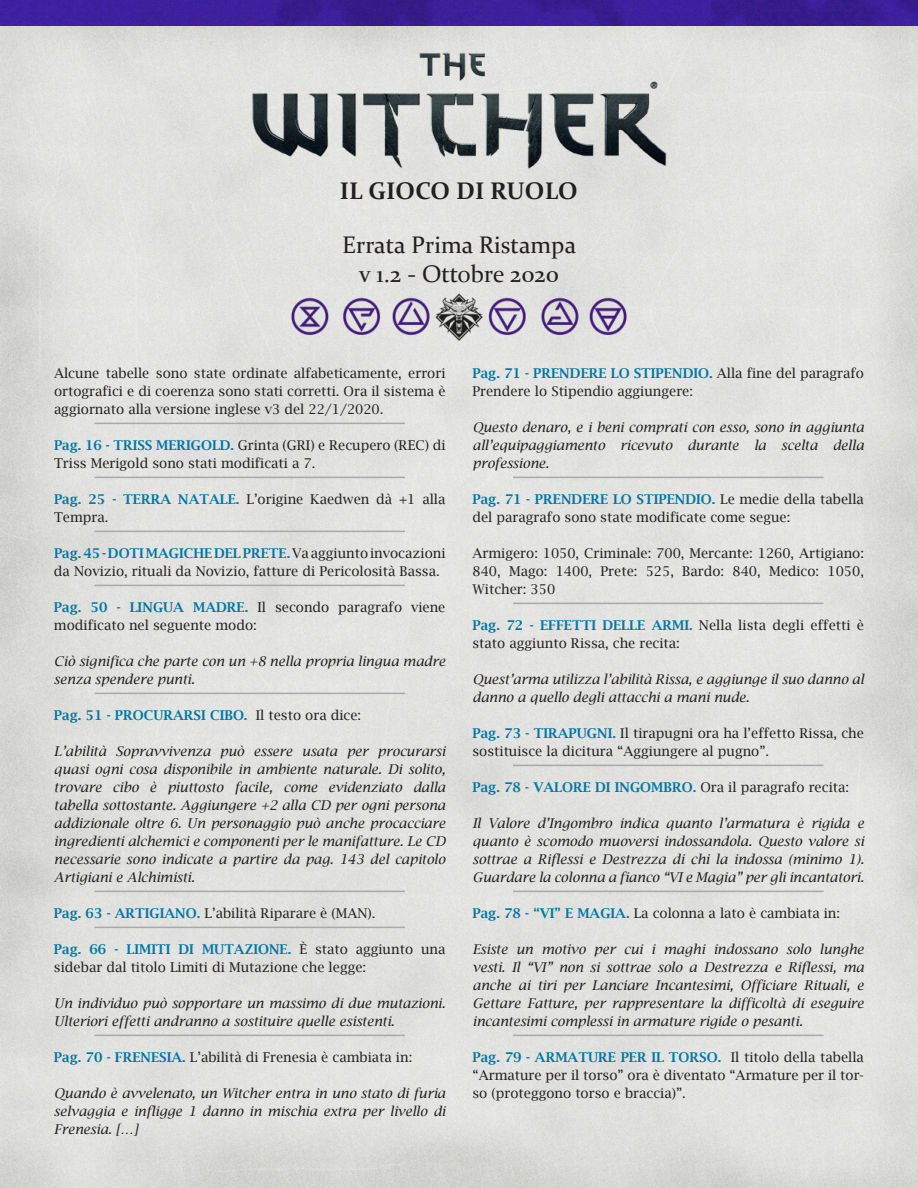
<style>
.page{position:relative;width:918px;height:1188px;background:#fff}
.page>*{position:absolute;margin:0;border:0;box-sizing:border-box;transform-origin:0 0}
.t1{font:24px/28.8px "Constantia";color:#231f20;text-align:center}
.t2{font:700 24px "Constantia";color:#231f20}
.t3{font:italic 13.5px/18px "Lucida Bright";color:#231f20;text-align:justify}
.t4{font:13.5px/18px "Lucida Bright";color:#231f20}
.t5{font:600 13.5px "Lucida Bright";color:#0078a5}
.s1{font-weight:600;color:#0078a5}
.s2{font-weight:400;color:#231f20}
</style>
<div class="page">
<img style="left:0;top:0;width:918px;height:1188px">
<img style="left:1px;top:0;width:917px;height:26px">
<img style="left:243px;top:45px;width:432px;height:126px">
<img style="left:290px;top:293px;width:338px;height:47px">
<hr style="left:94px;top:423px;width:311px;height:1px;background:#a7a9ac">
<hr style="left:94px;top:477px;width:311px;height:1px;background:#a7a9ac">
<hr style="left:94px;top:531px;width:311px;height:1px;background:#a7a9ac">
<hr style="left:94px;top:585px;width:311px;height:1px;background:#a7a9ac">
<hr style="left:94px;top:693px;width:311px;height:1px;background:#a7a9ac">
<hr style="left:94px;top:891px;width:311px;height:1px;background:#a7a9ac">
<hr style="left:94px;top:927px;width:311px;height:1px;background:#a7a9ac">
<hr style="left:94px;top:1035px;width:311px;height:1px;background:#a7a9ac">
<hr style="left:513px;top:477px;width:311px;height:1px;background:#a7a9ac">
<hr style="left:513px;top:603px;width:311px;height:1px;background:#a7a9ac">
<hr style="left:513px;top:765px;width:311px;height:1px;background:#a7a9ac">
<hr style="left:513px;top:891px;width:311px;height:1px;background:#a7a9ac">
<hr style="left:513px;top:1035px;width:311px;height:1px;background:#a7a9ac">
<h1 class="t2" style="left:340px;top:174px;width:240px">IL GIOCO DI RUOLO</h1>
<h1 class="t1" style="left:342px;top:230px;width:235px">Errata Prima Ristampa v 1.2 - Ottobre 2020</h1>
<p class="t4" style="left:54px;top:364px;width:393px;text-align:justify">Alcune tabelle sono state ordinate alfabeticamente, errori ortografici e di coerenza sono stati corretti. Ora il sistema è aggiornato alla versione inglese v3 del 22/1/2020.</p>
<p class="t4" style="left:54px;top:436px;width:393px"><span class="s1">Pag. 16 - TRISS MERIGOLD.</span> Grinta (GRI) e Recupero (REC) di<br>Triss Merigold sono stati modificati a 7.</p>
<p class="t4" style="left:54px;top:490px;width:393px"><span class="s1">Pag. 25 - TERRA NATALE.</span> L’origine Kaedwen dà +1 alla<br>Tempra.</p>
<p class="t4" style="left:54px;top:544px;width:393px"><span class="s1">Pag. 45 - DOTI MAGICHE DEL PRETE.</span> Va aggiunto invocazioni da Novizio, rituali da Novizio, fatture di Pericolosità Bassa.</p>
<p class="t4" style="left:54px;top:598px;width:393px"><span class="s1">Pag. 50 - LINGUA MADRE.</span> Il secondo paragrafo viene modificato nel seguente modo:</p>
<p class="t3" style="left:54px;top:652px;width:393px">Ciò significa che parte con un +8 nella propria lingua madre senza spendere punti.</p>
<p class="t5" style="left:54px;top:707px;width:309px">Pag. 51 - PROCURARSI CIBO. <span class="s2">Il testo ora dice:</span></p>
<p class="t3" style="left:54px;top:742px;width:393px">L’abilità Sopravvivenza può essere usata per procurarsi quasi ogni cosa disponibile in ambiente naturale. Di solito, trovare cibo è piuttosto facile, come evidenziato dalla tabella sottostante. Aggiungere +2 alla CD per ogni persona addizionale oltre 6. Un personaggio può anche procacciare ingredienti alchemici e componenti per le manifatture. Le CD necessarie sono indicate a partire da pag. 143 del capitolo Artigiani e Alchimisti.</p>
<p class="t4" style="left:54px;top:904px;width:323px"><span class="s1">Pag. 63 - ARTIGIANO.</span> L’abilità Riparare è (MAN).</p>
<p class="t4" style="left:54px;top:940px;width:393px"><span class="s1">Pag. 66 - LIMITI DI MUTAZIONE.</span> È stato aggiunto una sidebar dal titolo Limiti di Mutazione che legge:</p>
<p class="t3" style="left:54px;top:994px;width:393px">Un individuo può sopportare un massimo di due mutazioni.<br>Ulteriori effetti andranno a sostituire quelle esistenti.</p>
<p class="t4" style="left:54px;top:1048px;width:360px"><span class="s1">Pag. 70 - FRENESIA.</span> L’abilità di Frenesia è cambiata in:</p>
<p class="t3" style="left:54px;top:1084px;width:393px">Quando è avvelenato, un Witcher entra in uno stato di furia selvaggia e infligge 1 danno in mischia extra per livello di Frenesia. […]</p>
<p class="t4" style="left:472px;top:364px;width:393px"><span class="s1">Pag. 71 - PRENDERE LO STIPENDIO.</span> Alla fine del paragrafo<br>Prendere lo Stipendio aggiungere:</p>
<p class="t3" style="left:472px;top:418px;width:393px">Questo denaro, e i beni comprati con esso, sono in aggiunta all’equipaggiamento ricevuto durante la scelta della professione.</p>
<p class="t4" style="left:472px;top:490px;width:393px"><span class="s1">Pag. 71 - PRENDERE LO STIPENDIO.</span> Le medie della tabella del paragrafo sono state modificate come segue:</p>
<p class="t4" style="left:472px;top:544px;width:393px;text-align:justify">Armigero: 1050, Criminale: 700, Mercante: 1260, Artigiano:<br>840, Mago: 1400, Prete: 525, Bardo: 840, Medico: 1050, Witcher: 350</p>
<p class="t4" style="left:472px;top:616px;width:393px"><span class="s1">Pag. 72 - EFFETTI DELLE ARMI.</span> Nella lista degli effetti è stato aggiunto Rissa, che recita:</p>
<p class="t3" style="left:472px;top:670px;width:393px">Quest’arma utilizza l’abilità Rissa, e aggiunge il suo danno al danno a quello degli attacchi a mani nude.</p>
<p class="t4" style="left:472px;top:724px;width:393px"><span class="s1">Pag. 73 - TIRAPUGNI.</span> Il tirapugni ora ha l’effetto Rissa, che sostituisce la dicitura “Aggiungere al pugno”.</p>
<p class="t5" style="left:472px;top:779px;width:378px">Pag. 78 - VALORE DI INGOMBRO. <span class="s2">Ora il paragrafo recita:</span></p>
<p class="t3" style="left:472px;top:814px;width:393px">Il Valore d’Ingombro indica quanto l’armatura è rigida e quanto è scomodo muoversi indossandola. Questo valore si sottrae a Riflessi e Destrezza di chi la indossa (minimo 1).<br>Guardare la colonna a fianco “VI e Magia” per gli incantatori.</p>
<p class="t4" style="left:472px;top:904px;width:369px"><span class="s1">Pag. 78 - “VI” E MAGIA.</span> La colonna a lato è cambiata in:</p>
<p class="t3" style="left:472px;top:940px;width:393px">Esiste un motivo per cui i maghi indossano solo lunghe vesti. Il “VI” non si sottrae solo a Destrezza e Riflessi, ma anche ai tiri per Lanciare Incantesimi, Officiare Rituali, e Gettare Fatture, per rappresentare la difficoltà di eseguire incantesimi complessi in armature rigide o pesanti.</p>
<p class="t4" style="left:472px;top:1048px;width:393px;text-align:justify"><span class="s1">Pag. 79 - ARMATURE PER IL TORSO.</span> Il titolo della tabella “Armature per il torso” ora è diventato “Armature per il tor&shy;so (proteggono torso e braccia)”.</p>
</div>
